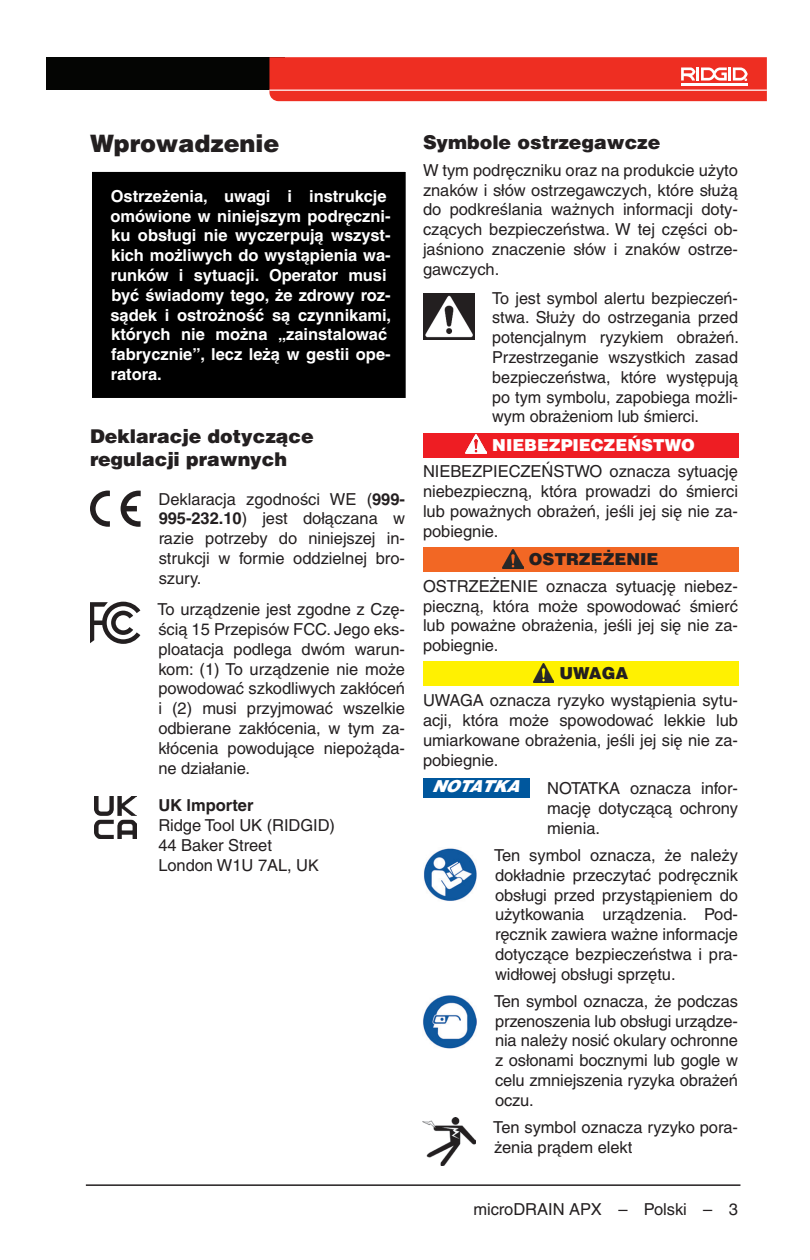
<style>
.page{position:relative;width:810px;height:1260px;background:#fff}
.page>*{position:absolute;margin:0;border:0;box-sizing:border-box;transform-origin:0 0}
.Head_1___h1_-_half{font:900 24px "Helvetica LT Pro";letter-spacing:-.005em;color:#231f20}
.Head_2____h2_-_half{font:900 19px/22.8px "Helvetica LT Pro";letter-spacing:-.005em;color:#231f20}
.Basic_Normal___bn{font:16.4px/19.8px "Helvetica LT Pro";letter-spacing:-.005em;color:#231f20;text-align:justify}
.Basic_Bold____bb{font:700 16.4px/19.8px "Helvetica LT Pro";letter-spacing:-.005em;color:#fff}
.Basic_Bold___bb_-_half{font:16.4px "Helvetica LT Pro";letter-spacing:-.005em;color:#231f20}
.Safety_Bar_Symbol_-_half{font:900 16.4px "Helvetica LT Pro";letter-spacing:-.005em;color:#fff}
.Safety_Bar_Symbol_-_half-2{font:900 16.4px "Helvetica LT Pro";letter-spacing:-.005em;color:#231f20}
.Basic_Bold___bb_-_half-2{font:700 16.4px "Helvetica LT Pro";letter-spacing:-.005em;color:#231f20}
.Notice{font:italic 900 16.4px "Helvetica LT Pro";letter-spacing:-.025em;color:#fff}
.s1{font-weight:700}
.s2{font-size:16px}
</style>
<div class="page">
<hr style="left:86px;top:1184px;width:654px;height:2px;background:#231f20">
<div style="left:46px;top:57px;width:239px;height:33px;background:#040503"></div>
<svg style="left:269px;top:57px;width:498px;height:44px;background:#ee3b30"></svg>
<div style="left:91px;top:171px;width:316px;height:228px;background:#000"></div>
<div style="left:90px;top:170px;width:318px;height:230px;border:2px solid #fff"></div>
<svg style="left:121px;top:491px;width:20px;height:36px"></svg>
<svg style="left:90px;top:491px;width:20px;height:36px"></svg>
<svg style="left:90px;top:602px;width:50px;height:42px"></svg>
<img style="left:94px;top:797px;width:42px;height:42px">
<img style="left:423px;top:293px;width:51px;height:47px">
<div style="left:423px;top:433px;width:316px;height:25px;background:#ee1d23"></div>
<img style="left:466px;top:435px;width:21px;height:19px">
<div style="left:423px;top:547px;width:316px;height:25px;background:#f26724"></div>
<img style="left:502px;top:549px;width:21px;height:19px">
<div style="left:423px;top:662px;width:316px;height:24px;background:#fff101"></div>
<img style="left:533px;top:664px;width:21px;height:18px">
<div style="left:423px;top:778px;width:106px;height:19px;background:#00579d"></div>
<img style="left:424px;top:848px;width:53px;height:53px">
<img style="left:423px;top:995px;width:54px;height:54px">
<img style="left:423px;top:1117px;width:53px;height:48px">
<p class="Head_1___h1_-_half" style="left:90px;top:128px;width:191px">Wprowadzenie</p>
<p class="Basic_Bold____bb" style="left:110px;top:186px;width:282px">Ostrzeżenia, uwagi i instrukcje omówione w niniejszym podręczni&shy;ku obsługi nie wyczerpują wszyst&shy;kich możliwych do wystąpienia wa&shy;runków i sytuacji. Operator musi być świadomy tego, że zdrowy roz&shy;sądek i ostrożność są czynnikami, których nie można „zainstalować fabrycznie”, lecz leżą w gestii ope&shy;ratora.</p>
<p class="Head_2____h2_-_half" style="left:90px;top:425px;width:225px">Deklaracje dotyczące regulacji prawnych</p>
<p class="Basic_Normal___bn" style="left:159px;top:489px;width:248px">Deklaracja zgodności WE (<span class="s1">999- 995-232.10</span>) jest dołączana w razie potrzeby do niniejszej in&shy;strukcji w formie oddzielnej bro&shy;szury.</p>
<p class="Basic_Normal___bn" style="left:158px;top:599px;width:249px">To urządzenie jest zgodne z Czę&shy;ścią 15 Przepisów FCC. Jego eks&shy;ploatacja podlega dwóm warun&shy;kom: (1) To urządzenie nie może powodować szkodliwych zakłóceń i (2) musi przyjmować wszelkie odbierane zakłócenia, w tym za&shy;kłócenia powodujące niepożąda&shy;ne działanie.</p>
<p class="Basic_Bold___bb_-_half-2" style="left:158px;top:796px;width:97px">UK lmporter</p>
<p class="Basic_Bold___bb_-_half" style="left:158px;top:816px;width:178px">Ridge Tool UK (RIDGID)</p>
<p class="Basic_Bold___bb_-_half" style="left:158px;top:836px;width:115px">44 Baker Street</p>
<p class="Basic_Bold___bb_-_half" style="left:158px;top:855px;width:162px">London W1U 7AL, U<span class="s2">K</span></p>
<p class="Head_2____h2_-_half" style="left:423px;top:130px;width:239px">Symbole ostrzegawcze</p>
<p class="Basic_Normal___bn" style="left:423px;top:160px;width:317px">W tym podręczniku oraz na produkcie użyto znaków i słów ostrzegawczych, które służą do podkreślania ważnych informacji doty&shy;czących bezpieczeństwa. W tej części ob&shy;jaśniono znaczenie słów i znaków ostrze&shy;gawczych.</p>
<p class="Basic_Normal___bn" style="left:492px;top:288px;width:248px">To jest symbol alertu bezpieczeń&shy;stwa. Służy do ostrzegania przed potencjalnym ryzykiem obrażeń.<br>Przestrzeganie wszystkich zasad bezpieczeństwa, które występują po tym symbolu, zapobiega możli&shy;wym obrażeniom lub śmierci.</p>
<p class="Safety_Bar_Symbol_-_half" style="left:492px;top:434px;width:204px">NIEBEZPIECZEŃSTWO</p>
<p class="Basic_Normal___bn" style="left:423px;top:462px;width:317px">NIEBEZPIECZEŃSTWO oznacza sytuację niebezpieczną, która prowadzi do śmierci lub poważnych obrażeń, jeśli jej się nie za&shy;pobiegnie.</p>
<p class="Safety_Bar_Symbol_-_half-2" style="left:529px;top:548px;width:131px">OSTRZEŻENIE</p>
<p class="Basic_Normal___bn" style="left:423px;top:576px;width:317px">OSTRZEŻENIE oznacza sytuację niebez&shy;pieczną, która może spowodować śmierć lub poważne obrażenia, jeśli jej się nie za&shy;pobiegnie.</p>
<p class="Safety_Bar_Symbol_-_half-2" style="left:559px;top:663px;width:70px">UWAGA</p>
<p class="Basic_Normal___bn" style="left:423px;top:690px;width:317px">UWAGA oznacza ryzyko wystąpienia sytu&shy;acji, która może spowodować lekkie lub umiarkowane obrażenia, jeśli jej się nie za&shy;pobiegnie.</p>
<p class="Notice" style="left:432px;top:776px;width:93px">NOTATKA</p>
<p class="Basic_Normal___bn" style="left:547px;top:779px;width:192px">NOTATKA oznacza infor&shy;mację dotyczącą ochrony mienia.</p>
<p class="Basic_Normal___bn" style="left:494px;top:845px;width:245px">Ten symbol oznacza, że należy dokładnie przeczytać podręcznik obsługi przed przystąpieniem do użytkowania urządzenia. Pod&shy;ręcznik zawiera ważne informacje dotyczące bezpieczeństwa i pra&shy;widłowej obsługi sprzętu.</p>
<p class="Basic_Normal___bn" style="left:494px;top:991px;width:246px">Ten symbol oznacza, że podczas przenoszenia lub obsługi urządze&shy;nia należy nosić okulary ochronne z osłonami bocznymi lub gogle w celu zmniejszenia ryzyka obrażeń oczu.</p>
<p class="Basic_Normal___bn" style="left:493px;top:1117px;width:246px">Ten symbol oznacza ryzyko pora&shy;żenia prądem elekt</p>
<p class="Basic_Normal___bn" style="left:473px;top:1199px;width:266px">microDRAIN APX – Polski – 3</p>
</div>
